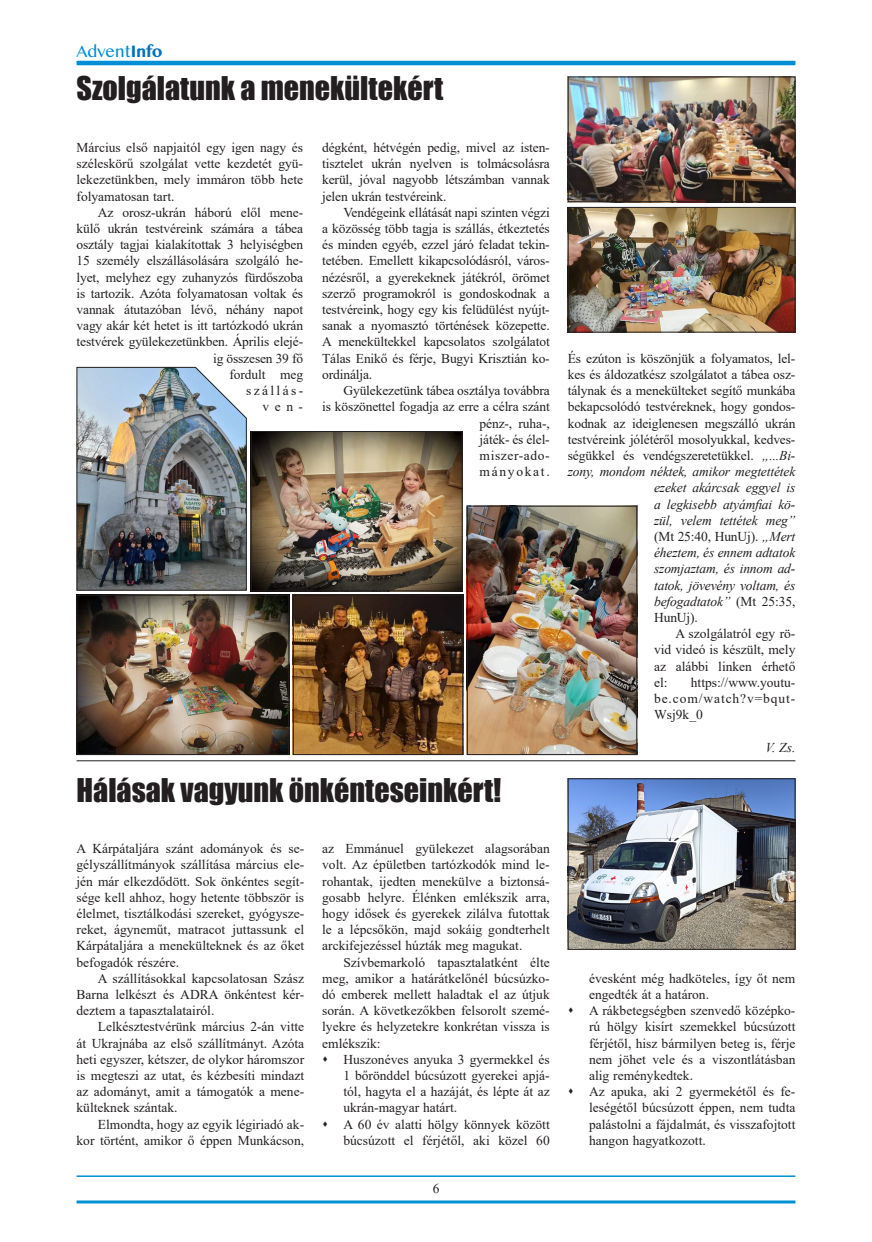
<style>
.page{position:relative;width:872px;height:1242px;background:#fff}
.page>*{position:absolute;margin:0;border:0;box-sizing:border-box;transform-origin:0 0}
.t1{font:30px "Impact";color:#231f20}
.t2{font:15px "Bangla MN";letter-spacing:-.03em;color:#008fd5}
.t3{font:13.5px/16.2px "Times New Roman";letter-spacing:-.01em;color:#231f20;text-align:justify}
.t4{font:italic 13.5px "Times New Roman";letter-spacing:-.01em;color:#231f20}
.s1{font-weight:700;color:#0072bc}
.s2{font-style:italic}
.s3{font-style:normal}
</style>
<div class="page">
<hr style="left:77px;top:61px;width:718px;height:4px;background:#008fd5">
<hr style="left:77px;top:1175px;width:718px;height:2px;background:#008fd5">
<hr style="left:77px;top:1200px;width:718px;height:3px;background:#008fd5">
<img style="left:570px;top:209px;width:223px;height:121px">
<div style="left:568px;top:207px;width:227px;height:125px;border:1px solid #231f20"></div>
<img style="left:570px;top:79px;width:223px;height:121px">
<div style="left:568px;top:77px;width:227px;height:125px;border:1px solid #231f20"></div>
<img style="left:469px;top:508px;width:166px;height:245px">
<div style="left:467px;top:506px;width:170px;height:249px;border:1px solid #231f20"></div>
<img style="left:253px;top:433px;width:207px;height:156px">
<div style="left:251px;top:431px;width:211px;height:160px;border:1px solid #231f20"></div>
<img style="left:79px;top:597px;width:208px;height:156px">
<div style="left:77px;top:595px;width:212px;height:160px;border:1px solid #231f20"></div>
<img style="left:295px;top:597px;width:166px;height:156px">
<div style="left:293px;top:595px;width:170px;height:160px;border:1px solid #231f20"></div>
<img style="left:76px;top:366px;width:171px;height:225px">
<hr style="left:77px;top:760px;width:718px;height:1px;background:#231f20">
<img style="left:570px;top:780px;width:223px;height:167px">
<div style="left:568px;top:778px;width:227px;height:171px;border:1px solid #231f20"></div>
<p class="t2" style="left:77px;top:41px;width:87px">Advent<span class="s1">Info</span></p>
<h1 class="t1" style="left:77px;top:65px;width:368px">Szolgálatunk a menekültekért</h1>
<p class="t3" style="left:77px;top:139px;width:228px">Március első napjaitól egy igen nagy és széleskörű szolgálat vette kezdetét gyü&shy;lekezetünkben, mely immáron több hete folyamatosan tart.</p>
<p class="t3" style="left:77px;top:204px;width:228px;text-align:right">Az orosz-ukrán háború elől mene&shy;külő ukrán testvéreink számára a tábea osztály tagjai kialakítottak 3 helyiségben<br>15 személy elszállásolására szolgáló he&shy;lyet, melyhez egy zuhanyzós fürdőszoba is tartozik. Azóta folyamatosan voltak és vannak átutazóban lévő, néhány napot vagy akár két hetet is itt tartózkodó ukrán testvérek gyülekezetünkben. Április elejé&shy;ig összesen 39 fő<br>fordult meg<br>szállás-<br>ven-</p>
<p class="t3" style="left:322px;top:139px;width:229px">dégként, hétvégén pedig, mivel az isten&shy;tisztelet ukrán nyelven is tolmácsolásra kerül, jóval nagyobb létszámban vannak jelen ukrán testvéreink.</p>
<p class="t3" style="left:322px;top:204px;width:229px;text-indent:21px">Vendégeink ellátását napi szinten végzi a közösség több tagja is szállás, étkeztetés és minden egyéb, ezzel járó feladat tekin&shy;tetében. Emellett kikapcsolódásról, város&shy;nézésről, a gyerekeknek játékról, örömet szerző programokról is gondoskodnak a testvéreink, hogy egy kis felüdülést nyújt&shy;sanak a nyomasztó történések közepette.<br>A menekültekkel kapcsolatos szolgálatot Tálas Enikő és férje, Bugyi Krisztián ko&shy;ordinálja.</p>
<p class="t3" style="left:322px;top:382px;width:229px;text-align:right">Gyülekezetünk tábea osztálya továbbra<br>is köszönettel fogadja az erre a célra szánt pénz-, ruha-,<br>játék- és élel-<br>miszer-ado-<br>mányokat.</p>
<h1 class="t1" style="left:77px;top:767px;width:426px">Hálásak vagyunk önkénteseinkért!</h1>
<p class="t3" style="left:77px;top:840px;width:229px">A Kárpátaljára szánt adományok és se&shy;gélyszállítmányok szállítása március ele&shy;jén már elkezdődött. Sok önkéntes segít&shy;sége kell ahhoz, hogy hetente többször is élelmet, tisztálkodási szereket, gyógysze&shy;reket, ágyneműt, matracot juttassunk el Kárpátaljára a menekülteknek és az őket befogadók részére.</p>
<p class="t3" style="left:77px;top:969px;width:229px;text-indent:21px">A szállításokkal kapcsolatosan Szász Barna lelkészt és ADRA önkéntest kér&shy;deztem a tapasztalatairól.</p>
<p class="t3" style="left:77px;top:1018px;width:229px;text-indent:21px">Lelkésztestvérünk március 2-án vitte át Ukrajnába az első szállítmányt. Azóta heti egyszer, kétszer, de olykor háromszor is megteszi az utat, és kézbesíti mindazt az adományt, amit a támogatók a mene&shy;külteknek szántak.</p>
<p class="t3" style="left:77px;top:1115px;width:229px;text-align:right">Elmondta, hogy az egyik légiriadó ak&shy;kor történt, amikor ő éppen Munkácson,</p>
<p class="t3" style="left:322px;top:840px;width:229px">az Emmánuel gyülekezet alagsorában volt. Az épületben tartózkodók mind le&shy;rohantak, ijedten menekülve a biztonsá&shy;gosabb helyre. Élénken emlékszik arra, hogy idősek és gyerekek zilálva futottak le a lépcsőkön, majd sokáig gondterhelt arckifejezéssel húzták meg magukat.</p>
<p class="t3" style="left:322px;top:953px;width:229px;text-indent:21px">Szívbemarkoló tapasztalatként élte meg, amikor a határátkelőnél búcsúzko&shy;dó emberek mellett haladtak el az útjuk során. A következőkben felsorolt szemé&shy;lyekre és helyzetekre konkrétan vissza is emlékszik:</p>
<p class="t3" style="left:343px;top:1050px;width:208px;text-indent:-21px">▲ Huszonéves anyuka 3 gyermekkel és 1 bőrönddel búcsúzott gyerekei apjá&shy;tól, hagyta el a hazáját, és lépte át az ukrán-magyar határt.</p>
<p class="t3" style="left:322px;top:1115px;width:229px;text-align:right">▲ A 60 év alatti hölgy könnyek között búcsúzott el férjétől, aki közel 60</p>
<p class="t3" style="left:433px;top:1180px;width:8px">6</p>
<p class="t3" style="left:568px;top:350px;width:229px">És ezúton is köszönjük a folyamatos, lel-</p>
<p class="t3" style="left:568px;top:366px;width:229px">kes és áldozatkész szolgálatot a tábea osz-</p>
<p class="t3" style="left:568px;top:382px;width:229px">tálynak és a menekülteket segítő munkába</p>
<p class="t3" style="left:568px;top:398px;width:229px">bekapcsolódó testvéreknek, hogy gondos-</p>
<p class="t3" style="left:568px;top:414px;width:229px">kodnak az ideiglenesen megszálló ukrán</p>
<p class="t3" style="left:568px;top:431px;width:229px">testvéreink jólétéről mosolyukkal, kedves-</p>
<p class="t3" style="left:568px;top:447px;width:229px">ségükkel és vendégszeretetükkel. <span class="s2">„...Bi-</span></p>
<p class="t4" style="left:568px;top:462px;width:229px">zony, mondom néktek, amikor megtettétek</p>
<p class="t4" style="left:654px;top:478px;width:143px">ezeket akárcsak eggyel is</p>
<p class="t4" style="left:654px;top:495px;width:143px">a legkisebb atyámfiai kö-</p>
<p class="t4" style="left:654px;top:511px;width:143px">zül, velem tettétek meg”</p>
<p class="t3" style="left:654px;top:528px;width:143px">(Mt 25:40, HunUj). <span class="s2">„Mert</span></p>
<p class="t4" style="left:654px;top:543px;width:143px">éheztem, és ennem adtatok</p>
<p class="t4" style="left:654px;top:559px;width:143px">szomjaztam, és innom ad-</p>
<p class="t4" style="left:654px;top:576px;width:143px">tatok, jövevény voltam, és</p>
<p class="t4" style="left:654px;top:592px;width:143px">befogadtatok” <span class="s3">(Mt 25:35,</span></p>
<p class="t3" style="left:654px;top:609px;width:45px">HunUj).</p>
<p class="t3" style="left:675px;top:625px;width:121px">A szolgálatról egy rö-</p>
<p class="t3" style="left:654px;top:641px;width:143px">vid videó is készült, mely</p>
<p class="t3" style="left:654px;top:657px;width:143px">az alábbi linken érhető</p>
<p class="t3" style="left:654px;top:674px;width:15px">el:</p>
<p class="t3" style="left:654px;top:674px;width:143px;text-indent:37px">https://www.youtu&shy;be.com/watch?v=bqut-Wsj9k_0</p>
<p class="t4" style="left:765px;top:738px;width:31px">V. Zs.</p>
<p class="t3" style="left:589px;top:969px;width:208px">évesként még hadköteles, így őt nem engedték át a határon.</p>
<p class="t3" style="left:589px;top:1002px;width:208px;text-indent:-21px">▲ A rákbetegségben szenvedő középko&shy;rú hölgy kisírt szemekkel búcsúzott férjétől, hisz bármilyen beteg is, férje nem jöhet vele és a viszontlátásban alig reménykedtek.</p>
<p class="t3" style="left:589px;top:1083px;width:208px;text-indent:-21px">▲ Az apuka, aki 2 gyermekétől és fe&shy;leségétől búcsúzott éppen, nem tudta palástolni a fájdalmát, és visszafojtott hangon hagyatkozott.</p>
</div>
